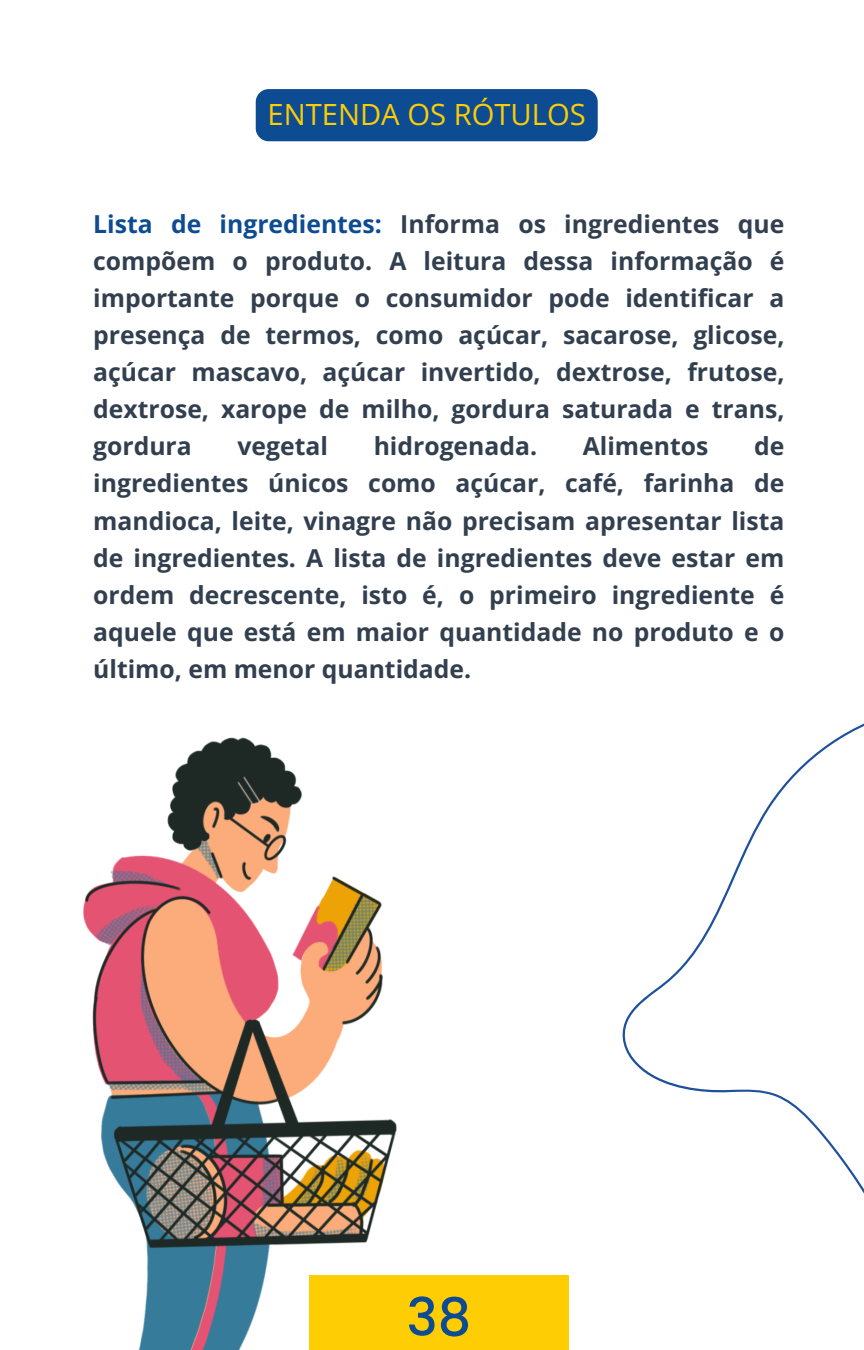
<style>
.page{position:relative;width:864px;height:1350px;background:#fff}
.page>*{position:absolute;margin:0;border:0;box-sizing:border-box;transform-origin:0 0}
.t1{font:500 52.43px "Poppins";color:#0d4b92}
.t2{font:29.25px "Open Sans";color:#fecd03}
.t3{font:700 24.75px/37.1px "Open Sans";color:#323f4f;text-align:justify}
.s1{color:#0d4b92}
</style>
<div class="page">
<svg style="left:622px;top:723px;width:242px;height:471px"></svg>
<div style="left:309px;top:1276px;width:259px;height:74px;background:#fecd03"></div>
<svg style="left:82px;top:737px;width:353px;height:613px"></svg>
<div style="left:256px;top:89px;width:342px;height:52px;background:#0d4b92"></div>
<p class="t2" style="left:267px;top:94px;width:320px">ENTENDA OS RÓTULOS</p>
<p class="t3" style="left:93px;top:204px;width:693px"><span class="s1">Lista de ingredientes:</span> Informa os ingredientes que compõem o produto. A leitura dessa informação é importante porque o consumidor pode identificar a presença de termos, como açúcar, sacarose, glicose, açúcar mascavo, açúcar invertido, dextrose, frutose, dextrose, xarope de milho, gordura saturada e trans, gordura</p>
<p class="t3" style="left:93px;top:427px;width:693px;text-indent:661px">de ingredientes únicos como açúcar, café, farinha de mandioca, leite, vinagre não precisam apresentar lista de ingredientes. A lista de ingredientes deve estar em ordem decrescente, isto é, o primeiro ingrediente é aquele que está em maior quantidade no produto e o último, em menor quantidade.</p>
<p class="t3" style="left:238px;top:427px;width:92px">vegetal</p>
<p class="t3" style="left:374px;top:427px;width:165px">hidrogenada.</p>
<p class="t3" style="left:583px;top:427px;width:127px">Alimentos</p>
<p class="t1" style="left:406px;top:1281px;width:66px">38</p>
</div>
